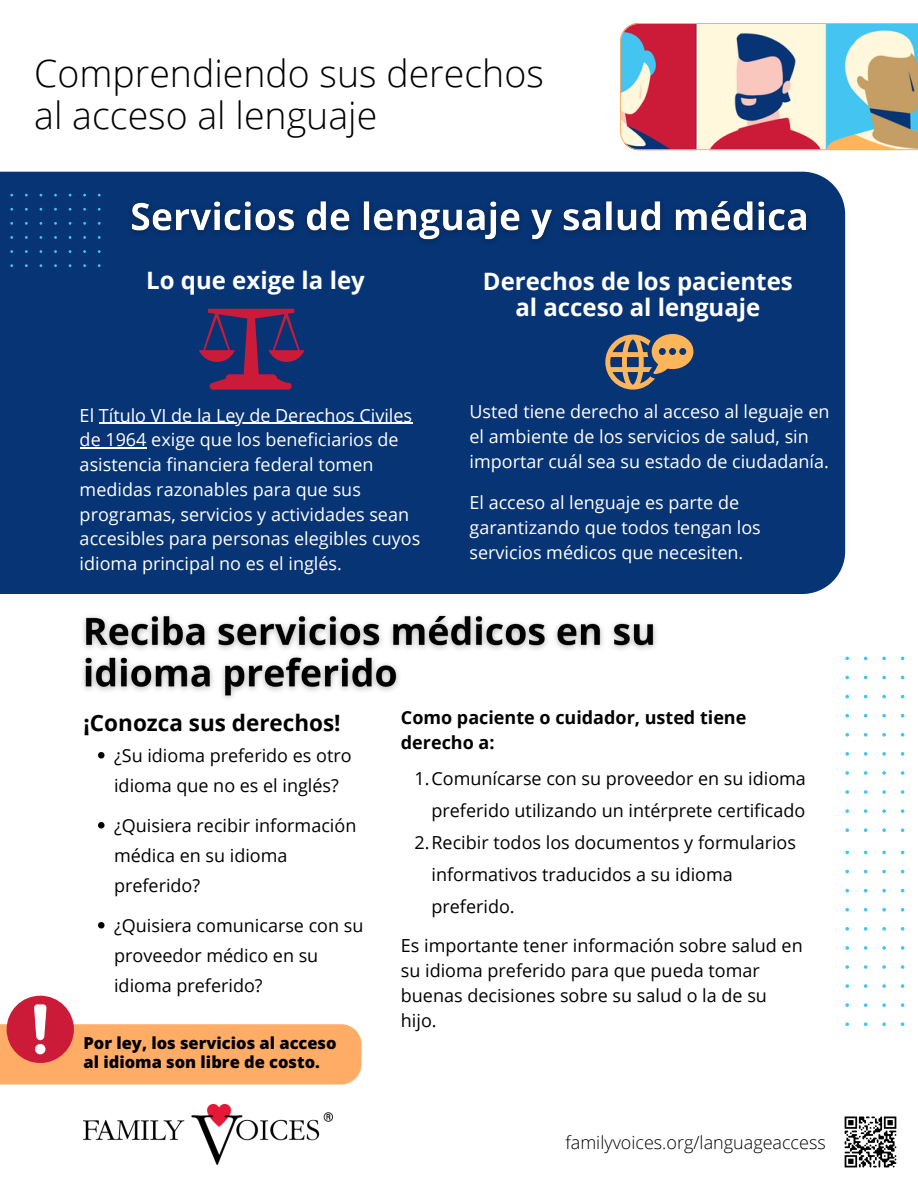
<style>
.page{position:relative;width:918px;height:1188px;background:#fff}
.page>*{position:absolute;margin:0;border:0;box-sizing:border-box;transform-origin:0 0}
.t1{font:300 37.5px/42.8px "Open Sans";color:#000}
.t2{font:700 24px/25.8px "Open Sans";color:#fff;text-align:center}
.t3{font:700 22.5px "Open Sans";color:#000}
.t4{font:18px/30px "Open Sans";color:#000}
.t5{font:18px/24.8px "Open Sans";color:#fff}
.t6{font:700 18px/25px "Open Sans";color:#000}
.t7{font:300 18px "Open Sans";color:#000}
.t8{font:800 16.5px/19.2px "Open Sans";color:#000}
</style>
<div class="page">
<img style="left:84px;top:1104px;width:248px;height:61px">
<div style="left:0;top:172px;width:845px;height:422px;background:#073475"></div>
<svg style="left:605px;top:334px;width:88px;height:55px;background:#827467"></svg>
<svg style="left:199px;top:309px;width:105px;height:81px;background:#502a5e"></svg>
<svg style="left:620px;top:23px;width:298px;height:127px;background:#bb9f9f"></svg>
<img style="left:82px;top:615px;width:574px;height:84px">
<hr style="left:99px;top:423px;width:314px;height:1px;background:#fff">
<hr style="left:80px;top:447px;width:67px;height:2px;background:#fff">
<img style="left:122px;top:190px;width:696px;height:61px">
<svg style="left:98px;top:752px;width:7px;height:7px"></svg>
<svg style="left:98px;top:822px;width:7px;height:7px"></svg>
<svg style="left:98px;top:922px;width:7px;height:7px"></svg>
<div style="left:0;top:194px;width:100px;height:73px;background:#073475"></div>
<svg style="left:845px;top:851px;width:60px;height:175px"></svg>
<svg style="left:845px;top:657px;width:60px;height:175px"></svg>
<div style="left:7px;top:996px;width:67px;height:67px;background:#cc1b39;border-radius:50%"></div>
<svg style="left:0;top:1004px;width:361px;height:80px"></svg>
<div style="left:35px;top:1044px;width:10px;height:10px;background:#fff;border-radius:50%"></div>
<img style="left:844px;top:1116px;width:53px;height:52px">
<h1 class="t1" style="left:34px;top:51px;width:511px">Comprendiendo sus derechos al acceso al lenguaje</h1>
<h2 class="t2" style="left:146px;top:266px;width:220px">Lo que exige la ley</h2>
<h2 class="t2" style="left:483px;top:268px;width:311px">Derechos de los pacientes al acceso al lenguaje</h2>
<p class="t5" style="left:80px;top:402px;width:342px">El Título VI de la Ley de Derechos Civiles de 1964 exige que los beneficiarios de asistencia financiera federal tomen medidas razonables para que sus programas, servicios y actividades sean accesibles para personas elegibles cuyos idioma principal no es el inglés.</p>
<p class="t5" style="left:470px;top:399px;width:362px">Usted tiene derecho al acceso al leguaje en el ambiente de los servicios de salud, sin importar cuál sea su estado de ciudadanía.</p>
<p class="t5" style="left:470px;top:490px;width:293px">El acceso al lenguaje es parte de garantizando que todos tengan los servicios médicos que necesiten.</p>
<p class="t3" style="left:84px;top:707px;width:259px">¡Conozca sus derechos!</p>
<p class="t6" style="left:401px;top:704px;width:347px">Como paciente o cuidador, usted tiene derecho a:</p>
<p class="t4" style="left:415px;top:763px;width:393px">1.Comunícarse con su proveedor en su idioma</p>
<p class="t4" style="left:431px;top:795px;width:375px">preferido utilizando un intérprete certificado</p>
<p class="t4" style="left:415px;top:827px;width:383px">2.Recibir todos los documentos y formularios</p>
<p class="t4" style="left:431px;top:859px;width:303px">informativos traducidos a su idioma</p>
<p class="t4" style="left:431px;top:891px;width:85px">preferido.</p>
<p class="t4" style="left:401px;top:932px;width:403px;line-height:25px">Es importante tener información sobre salud en su idioma preferido para que pueda tomar buenas decisiones sobre su salud o la de su hijo.</p>
<p class="t4" style="left:114px;top:740px;width:239px">¿Su idioma preferido es otro idioma que no es el inglés?</p>
<p class="t4" style="left:114px;top:810px;width:244px">¿Quisiera recibir información médica en su idioma preferido?</p>
<p class="t4" style="left:114px;top:910px;width:251px">¿Quisiera comunicarse con su proveedor médico en su idioma preferido?</p>
<p class="t8" style="left:84px;top:1033px;width:255px">Por ley, los servicios al acceso al idioma son libre de costo.</p>
<p class="t7" style="left:566px;top:1129px;width:262px">familyvoices.org/languageaccess</p>
</div>
